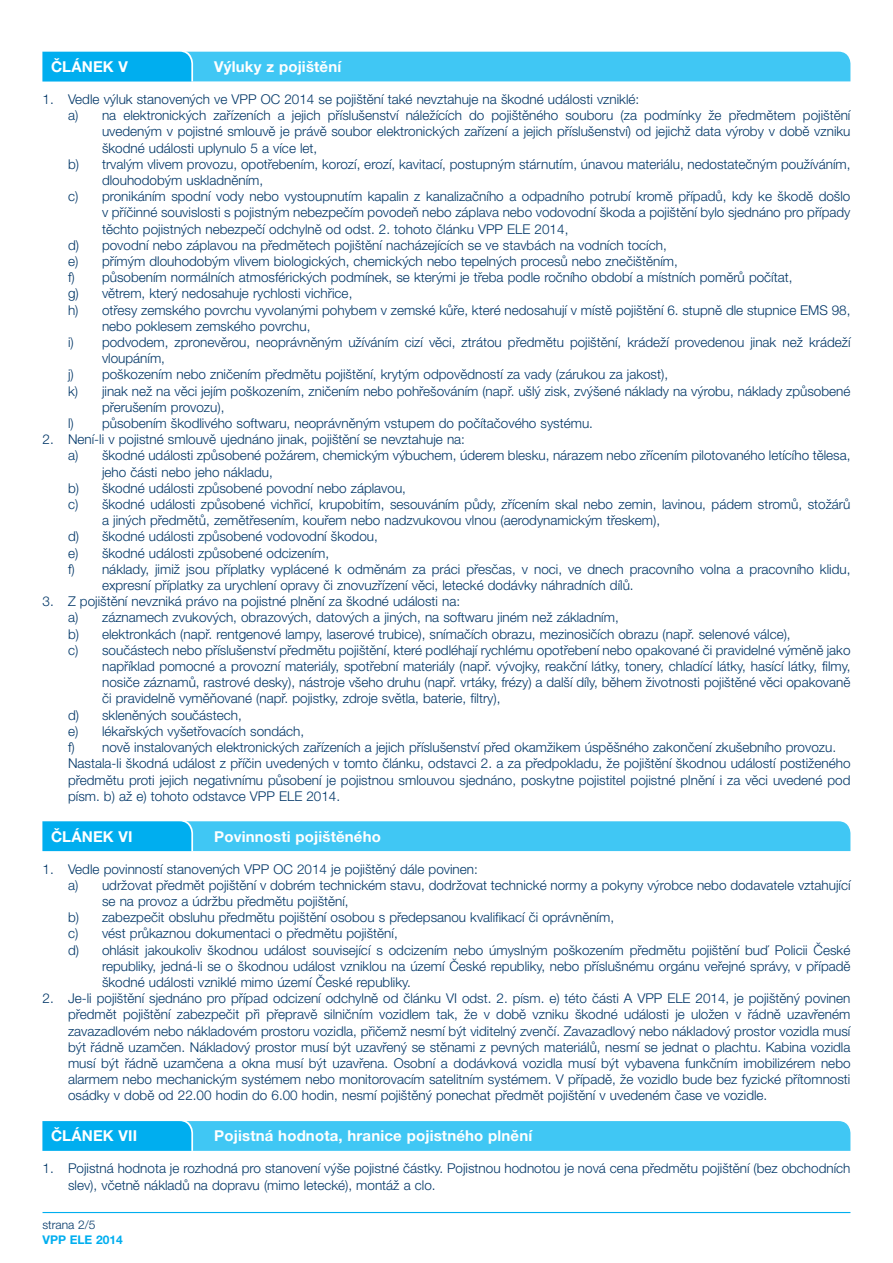
<style>
.page{position:relative;width:893px;height:1263px;background:#fff}
.page>*{position:absolute;margin:0;border:0;box-sizing:border-box;transform-origin:0 0}
.t1{font:700 15px "Helvetica Neue LT Pro";letter-spacing:.01em;color:#fff}
.t2{font:300 13.5px/16.2px "Helvetica Neue LT Pro";color:#003667;text-align:justify}
.t3{font:700 12px "Helvetica Neue LT Pro";color:#00aeef}
.t4{font:300 12px "Helvetica Neue LT Pro";color:#003667}
</style>
<div class="page">
<hr style="left:43px;top:1212px;width:807px;height:1px;background:#00aeef">
<svg style="left:43px;top:51px;width:807px;height:30px;background:#39c3f3"></svg>
<svg style="left:43px;top:821px;width:807px;height:30px;background:#36c3f3"></svg>
<svg style="left:43px;top:1121px;width:807px;height:30px;background:#35c2f3"></svg>
<p class="t1" style="left:51px;top:57px;width:79px">ČLÁNEK V</p>
<p class="t1" style="left:214px;top:57px;width:128px">Výluky z pojištění</p>
<p class="t2" style="left:43px;top:91px;width:598px">1. Vedle výluk stanovených ve VPP OC 2014 se pojištění také nevztahuje na škodné události vzniklé:</p>
<p class="t2" style="left:68px;top:107px;width:784px">a) na elektronických zařízeních a jejich příslušenství náležících do pojištěného souboru (za podmínky že předmětem pojištění</p>
<p class="t2" style="left:102px;top:123px;width:750px">uvedeným v pojistné smlouvě je právě soubor elektronických zařízení a jejich příslušenství) od jejichž data výroby v době vzniku</p>
<p class="t2" style="left:102px;top:139px;width:217px">škodné události uplynulo 5 a více let,</p>
<p class="t2" style="left:68px;top:156px;width:784px">b) trvalým vlivem provozu, opotřebením, korozí, erozí, kavitací, postupným stárnutím, únavou materiálu, nedostatečným používáním,</p>
<p class="t2" style="left:102px;top:172px;width:163px">dlouhodobým uskladněním,</p>
<p class="t2" style="left:68px;top:188px;width:784px">c) pronikáním spodní vody nebo vystoupnutím kapalin z kanalizačního a odpadního potrubí kromě případů, kdy ke škodě došlo</p>
<p class="t2" style="left:102px;top:204px;width:750px">v příčinné souvislosti s pojistným nebezpečím povodeň nebo záplava nebo vodovodní škoda a pojištění bylo sjednáno pro případy</p>
<p class="t2" style="left:102px;top:220px;width:468px">těchto pojistných nebezpečí odchylně od odst. 2. tohoto článku VPP ELE 2014,</p>
<p class="t2" style="left:68px;top:237px;width:600px">d) povodní nebo záplavou na předmětech pojištění nacházejících se ve stavbách na vodních tocích,</p>
<p class="t2" style="left:68px;top:253px;width:611px">e) přímým dlouhodobým vlivem biologických, chemických nebo tepelných procesů nebo znečištěním,</p>
<p class="t2" style="left:68px;top:269px;width:726px">f) působením normálních atmosférických podmínek, se kterými je třeba podle ročního období a místních poměrů počítat,</p>
<p class="t2" style="left:68px;top:285px;width:286px">g) větrem, který nedosahuje rychlosti vichřice,</p>
<p class="t2" style="left:68px;top:301px;width:784px">h) otřesy zemského povrchu vyvolanými pohybem v zemské kůře, které nedosahují v místě pojištění 6. stupně dle stupnice EMS 98,</p>
<p class="t2" style="left:102px;top:318px;width:210px">nebo poklesem zemského povrchu,</p>
<p class="t2" style="left:68px;top:334px;width:784px">i) podvodem, zpronevěrou, neoprávněným užíváním cizí věci, ztrátou předmětu pojištění, krádeží provedenou jinak než krádeží</p>
<p class="t2" style="left:102px;top:350px;width:65px">vloupáním,</p>
<p class="t2" style="left:68px;top:366px;width:602px">j) poškozením nebo zničením předmětu pojištění, krytým odpovědností za vady (zárukou za jakost),</p>
<p class="t2" style="left:68px;top:382px;width:784px">k) jinak než na věci jejím poškozením, zničením nebo pohřešováním (např. ušlý zisk, zvýšené náklady na výrobu, náklady způsobené</p>
<p class="t2" style="left:102px;top:399px;width:124px">přerušením provozu),</p>
<p class="t2" style="left:68px;top:415px;width:524px">l) působením škodlivého softwaru, neoprávněným vstupem do počítačového systému.</p>
<p class="t2" style="left:43px;top:431px;width:424px">2. Není-li v pojistné smlouvě ujednáno jinak, pojištění se nevztahuje na:</p>
<p class="t2" style="left:68px;top:447px;width:784px">a) škodné události způsobené požárem, chemickým výbuchem, úderem blesku, nárazem nebo zřícením pilotovaného letícího tělesa,</p>
<p class="t2" style="left:102px;top:463px;width:172px">jeho části nebo jeho nákladu,</p>
<p class="t2" style="left:68px;top:480px;width:339px">b) škodné události způsobené povodní nebo záplavou,</p>
<p class="t2" style="left:68px;top:496px;width:784px">c) škodné události způsobené vichřicí, krupobitím, sesouváním půdy, zřícením skal nebo zemin, lavinou, pádem stromů, stožárů</p>
<p class="t2" style="left:102px;top:512px;width:560px">a jiných předmětů, zemětřesením, kouřem nebo nadzvukovou vlnou (aerodynamickým třeskem),</p>
<p class="t2" style="left:68px;top:528px;width:311px">d) škodné události způsobené vodovodní škodou,</p>
<p class="t2" style="left:68px;top:544px;width:263px">e) škodné události způsobené odcizením,</p>
<p class="t2" style="left:68px;top:561px;width:784px">f) náklady, jimiž jsou příplatky vyplácené k odměnám za práci přesčas, v noci, ve dnech pracovního volna a pracovního klidu,</p>
<p class="t2" style="left:102px;top:577px;width:530px">expresní příplatky za urychlení opravy či znovuzřízení věci, letecké dodávky náhradních dílů.</p>
<p class="t2" style="left:43px;top:593px;width:419px">3. Z pojištění nevzniká právo na pojistné plnění za škodné události na:</p>
<p class="t2" style="left:68px;top:609px;width:552px">a) záznamech zvukových, obrazových, datových a jiných, na softwaru jiném než základním,</p>
<p class="t2" style="left:68px;top:625px;width:724px">b) elektronkách (např. rentgenové lampy, laserové trubice), snímačích obrazu, mezinosičích obrazu (např. selenové válce),</p>
<p class="t2" style="left:68px;top:642px;width:784px">c) součástech nebo příslušenství předmětu pojištění, které podléhají rychlému opotřebení nebo opakované či pravidelné výměně jako</p>
<p class="t2" style="left:102px;top:658px;width:750px">například pomocné a provozní materiály, spotřební materiály (např. vývojky, reakční látky, tonery, chladící látky, hasící látky, filmy,</p>
<p class="t2" style="left:102px;top:674px;width:750px">nosiče záznamů, rastrové desky), nástroje všeho druhu (např. vrtáky, frézy) a další díly, během životnosti pojištěné věci opakovaně</p>
<p class="t2" style="left:102px;top:690px;width:400px">či pravidelně vyměňované (např. pojistky, zdroje světla, baterie, filtry),</p>
<p class="t2" style="left:68px;top:706px;width:175px">d) skleněných součástech,</p>
<p class="t2" style="left:68px;top:723px;width:238px">e) lékařských vyšetřovacích sondách,</p>
<p class="t2" style="left:68px;top:739px;width:767px">f) nově instalovaných elektronických zařízeních a jejich příslušenství před okamžikem úspěšného zakončení zkušebního provozu.</p>
<p class="t2" style="left:68px;top:755px;width:784px">Nastala-li škodná událost z příčin uvedených v tomto článku, odstavci 2. a za předpokladu, že pojištění škodnou událostí postiženého</p>
<p class="t2" style="left:68px;top:771px;width:784px">předmětu proti jejich negativnímu působení je pojistnou smlouvou sjednáno, poskytne pojistitel pojistné plnění i za věci uvedené pod</p>
<p class="t2" style="left:68px;top:787px;width:271px">písm. b) až e) tohoto odstavce VPP ELE 2014.</p>
<p class="t1" style="left:51px;top:827px;width:83px">ČLÁNEK VI</p>
<p class="t1" style="left:214px;top:827px;width:168px">Povinnosti pojištěného</p>
<p class="t2" style="left:43px;top:860px;width:437px">1. Vedle povinností stanovených VPP OC 2014 je pojištěný dále povinen:</p>
<p class="t2" style="left:68px;top:877px;width:784px">a) udržovat předmět pojištění v dobrém technickém stavu, dodržovat technické normy a pokyny výrobce nebo dodavatele vztahující</p>
<p class="t2" style="left:102px;top:893px;width:248px">se na provoz a údržbu předmětu pojištění,</p>
<p class="t2" style="left:68px;top:909px;width:548px">b) zabezpečit obsluhu předmětu pojištění osobou s předepsanou kvalifikací či oprávněním,</p>
<p class="t2" style="left:68px;top:925px;width:331px">c) vést průkaznou dokumentaci o předmětu pojištění,</p>
<p class="t2" style="left:68px;top:941px;width:784px">d) ohlásit jakoukoliv škodnou událost související s odcizením nebo úmyslným poškozením předmětu pojištění buď Policii České</p>
<p class="t2" style="left:102px;top:958px;width:750px">republiky, jedná-li se o škodnou událost vzniklou na území České republiky, nebo příslušnému orgánu veřejné správy, v případě</p>
<p class="t2" style="left:102px;top:974px;width:308px">škodné události vzniklé mimo území České republiky.</p>
<p class="t2" style="left:68px;top:990px;width:784px;text-indent:-26px">2. Je-li pojištění sjednáno pro případ odcizení odchylně od článku VI odst. 2. písm. e) této části A VPP ELE 2014, je pojištěný povinen předmět pojištění zabezpečit při přepravě silničním vozidlem tak, že v době vzniku škodné události je uložen v řádně uzavřeném zavazadlovém nebo nákladovém prostoru vozidla, přičemž nesmí být viditelný zvenčí. Zavazadlový nebo nákladový prostor vozidla musí být řádně uzamčen. Nákladový prostor musí být uzavřený se stěnami z pevných materiálů, nesmí se jednat o plachtu. Kabina vozidla musí být řádně uzamčena a okna musí být uzavřena. Osobní a dodávková vozidla musí být vybavena funkčním imobilizérem nebo alarmem nebo mechanickým systémem nebo monitorovacím satelitním systémem. V případě, že vozidlo bude bez fyzické přítomnosti osádky v době od 22. 00 hodin do 6. 00 hodin, nesmí pojištěný ponechat předmět pojištění v uvedeném čase ve vozidle.</p>
<p class="t1" style="left:51px;top:1127px;width:88px">ČLÁNEK VII</p>
<p class="t1" style="left:214px;top:1127px;width:319px">Pojistná hodnota, hranice pojistného plnění</p>
<p class="t2" style="left:68px;top:1160px;width:784px;text-indent:-26px">1. Pojistná hodnota je rozhodná pro stanovení výše pojistné částky. Pojistnou hodnotou je nová cena předmětu pojištění (bez obchodních slev), včetně nákladů na dopravu (mimo letecké), montáž a clo.</p>
<p class="t4" style="left:43px;top:1218px;width:55px">strana 2/5</p>
<p class="t3" style="left:43px;top:1232px;width:82px">VPP ELE 2014</p>
</div>
